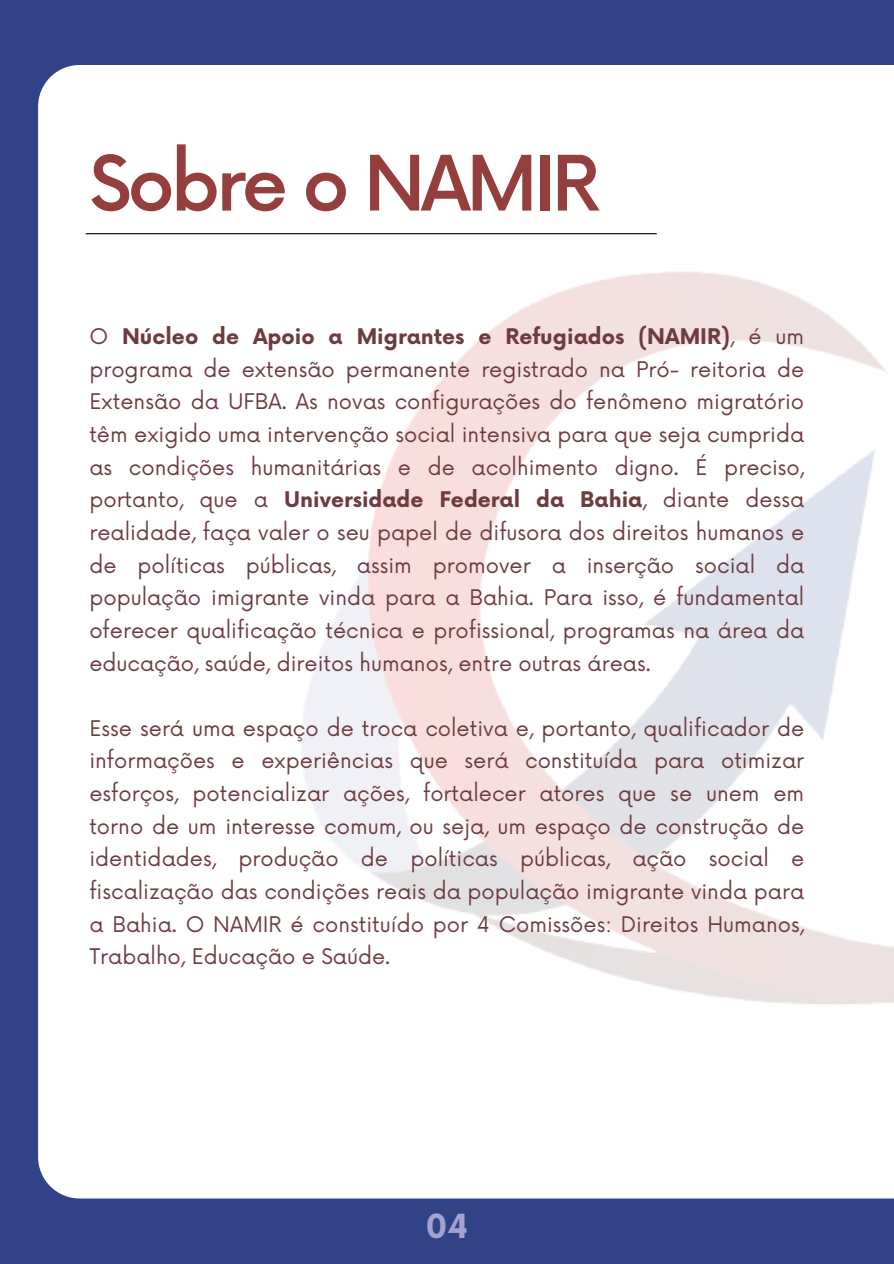
<style>
.page{position:relative;width:894px;height:1264px;background:#fff}
.page>*{position:absolute;margin:0;border:0;box-sizing:border-box;transform-origin:0 0}
.t1{font:500 74.4px "Now";letter-spacing:-.055em;color:#943f3e}
.t2{font:700 32.4px "Now";color:#a4a2d0}
.t3{font:21px/32.7px "Now";color:#6e3b3f;text-align:justify}
.s1{font-weight:700}
</style>
<div class="page">
<div style="left:0;top:0;width:893px;height:1263px;background:#324286"></div>
<div style="left:38px;top:65px;width:855px;height:1133px;background:#fff"></div>
<img style="left:289px;top:233px;width:604px;height:797px">
<hr style="left:86px;top:233px;width:570px;height:1px;background:#000">
<h1 class="t1" style="left:89px;top:143px;width:512px">Sobre o NAMIR</h1>
<p class="t3" style="left:89px;top:321px;width:716px">O <span class="s1">Núcleo de Apoio a Migrantes e Refugiados (NAMIR)</span>, é um programa de extensão permanente registrado na Pró- reitoria de Extensão da UFBA. As novas configurações do fenômeno migratório têm exigido uma intervenção social intensiva para que seja cumprida as condições humanitárias e de acolhimento digno. É preciso, portanto, que a <span class="s1">Universidade Federal da Bahia</span>, diante dessa realidade, faça valer o seu papel de difusora dos direitos humanos e de políticas públicas, assim promover a inserção social da população imigrante vinda para a Bahia. Para isso, é fundamental oferecer qualificação técnica e profissional, programas na área da educação, saúde, direitos humanos, entre outras áreas.</p>
<p class="t3" style="left:89px;top:713px;width:716px">Esse será uma espaço de troca coletiva e, portanto, qualificador de informações e experiências que será constituída para otimizar esforços, potencializar ações, fortalecer atores que se unem em torno de um interesse comum, ou seja, um espaço de construção de identidades, produção de políticas públicas, ação social e fiscalização das condições reais da população imigrante vinda para a Bahia. O NAMIR é constituído por 4 Comissões: Direitos Humanos, Trabalho, Educação e Saúde.</p>
<p class="t2" style="left:425px;top:1209px;width:44px">04</p>
</div>
